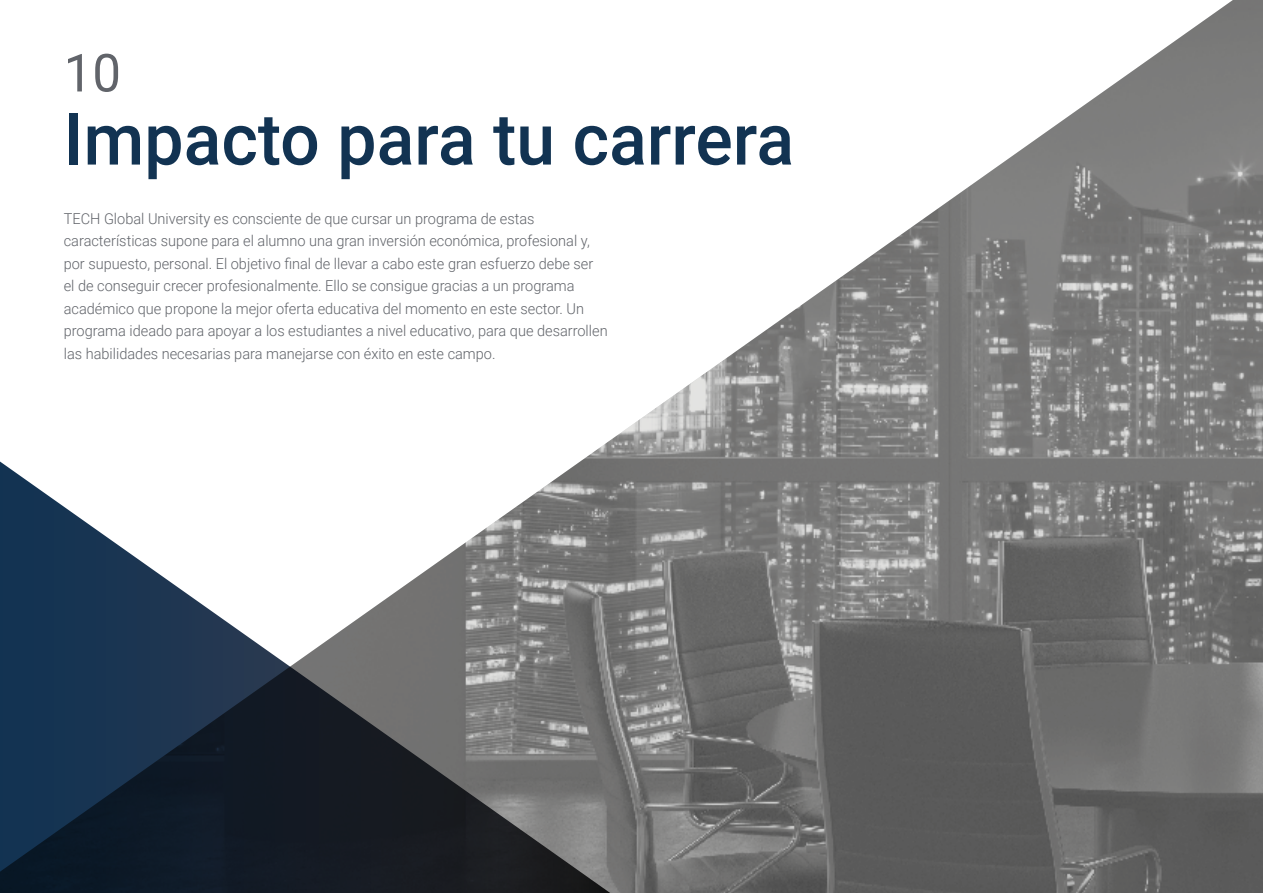
<style>
.page{position:relative;width:1263px;height:893px;background:#fff}
.page>*{position:absolute;margin:0;border:0;box-sizing:border-box;transform-origin:0 0}
.t1{font:500 72px "Roboto";color:#123352}
.t2{font:52.5px "Roboto";color:#61646a}
.t3{font:300 15px/22.5px "Roboto";color:#61646a}
</style>
<div class="page">
<img style="left:602px;top:0;width:661px;height:893px">
<svg style="left:0;top:446px;width:640px;height:447px"></svg>
<h2 class="t2" style="left:64px;top:36px;width:59px">10</h2>
<h1 class="t1" style="left:64px;top:89px;width:732px">Impacto para tu carrera</h1>
<p class="t3" style="left:64px;top:207px;width:545px">TECH Global University es consciente de que cursar un programa de estas características supone para el alumno una gran inversión económica, profesional y, por supuesto, personal. El objetivo final de llevar a cabo este gran esfuerzo debe ser el de conseguir crecer profesionalmente. Ello se consigue gracias a un programa académico que propone la mejor oferta educativa del momento en este sector. Un programa ideado para apoyar a los estudiantes a nivel educativo, para que desarrollen las habilidades necesarias para manejarse con éxito en este campo.</p>
</div>
